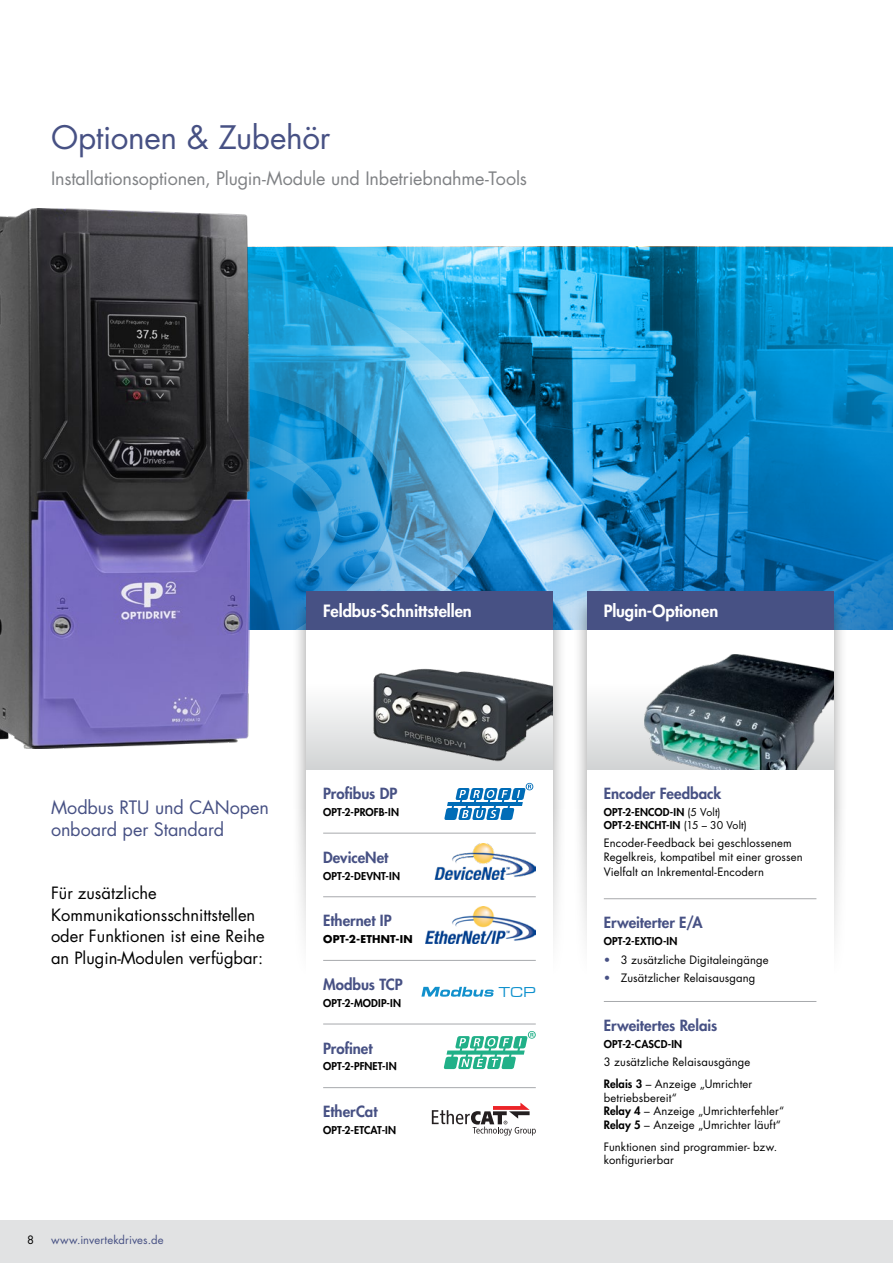
<style>
.page{position:relative;width:893px;height:1263px;background:#fff}
.page>*{position:absolute;margin:0;border:0;box-sizing:border-box;transform-origin:0 0}
.t1{font:31.5px "Futura Std";letter-spacing:-.01em;color:#475184}
.Page_Intro{font:18px "Futura Std";letter-spacing:-.01em;color:#808285}
.t2{font:18px/21.6px "Futura Std";letter-spacing:-.005em;color:#475184}
.t3{font:16.8px "Metrostyle Extended";color:#0d90cd}
.Intro_Text{font:16.5px/21.5px "Futura Std";color:#000}
.Block_Heading{font:800 16.5px "Futura Std";letter-spacing:-.005em;color:#fff}
.t4{font:800 15px "Futura Std";color:#475184}
.BODY{font:11.25px/13.5px "Futura Std";letter-spacing:.01em;color:#000}
.BULLETS{font:11.25px "Futura Std";letter-spacing:.01em;color:#000}
.t5{font:11.25px "Futura Std";letter-spacing:.01em;color:#475184}
.t6{font:800 10.5px/12.6px "Futura Std";letter-spacing:.015em;color:#000}
.t7{font:700 10.5px "Futura Std";letter-spacing:.02em;color:#000}
.s1{font-weight:400}
.s2{color:#475184}
.s3{font-weight:800}
</style>
<div class="page">
<img style="left:249px;top:247px;width:644px;height:382px">
<svg style="left:249px;top:255px;width:251px;height:374px;background:#47a9d9"></svg>
<svg style="left:249px;top:413px;width:118px;height:189px;background:#208dcd"></svg>
<div style="left:572px;top:594px;width:275px;height:450px;background:#000;opacity:.4"></div>
<div style="left:587px;top:595px;width:246px;height:422px;background:#fff"></div>
<div style="left:292px;top:594px;width:275px;height:450px;background:#000;opacity:.4"></div>
<div style="left:306px;top:595px;width:247px;height:422px;background:#fff"></div>
<div style="left:306px;top:685px;width:247px;height:85px;background:linear-gradient(to bottom,#fefefe,#d1d3d4)"></div>
<div style="left:587px;top:685px;width:246px;height:85px;background:linear-gradient(to bottom,#fefefe,#d1d3d4)"></div>
<img style="left:0;top:208px;width:249px;height:540px">
<div style="left:0;top:1220px;width:893px;height:43px;background:#e1e2e3"></div>
<div style="left:587px;top:591px;width:246px;height:38px;background:#475184"></div>
<div style="left:306px;top:591px;width:247px;height:38px;background:#475184"></div>
<svg style="left:444px;top:783px;width:89px;height:37px"></svg>
<img style="left:425px;top:907px;width:111px;height:36px">
<img style="left:434px;top:843px;width:102px;height:36px">
<svg style="left:444px;top:1031px;width:92px;height:38px"></svg>
<svg style="left:432px;top:1102px;width:104px;height:33px"></svg>
<svg style="left:421px;top:987px;width:73px;height:10px"></svg>
<hr style="left:323px;top:833px;width:213px;height:1px;background:#a7a9ac">
<hr style="left:323px;top:896px;width:213px;height:1px;background:#a7a9ac">
<hr style="left:323px;top:960px;width:213px;height:1px;background:#a7a9ac">
<hr style="left:323px;top:1024px;width:213px;height:1px;background:#a7a9ac">
<hr style="left:323px;top:1087px;width:213px;height:1px;background:#a7a9ac">
<img style="left:364px;top:668px;width:189px;height:102px">
<hr style="left:604px;top:898px;width:212px;height:1px;background:#a7a9ac">
<hr style="left:604px;top:1001px;width:212px;height:1px;background:#a7a9ac">
<img style="left:645px;top:654px;width:188px;height:116px">
<h1 class="t1" style="left:51px;top:117px;width:281px">Optionen &amp; Zubehör</h1>
<p class="Page_Intro" style="left:51px;top:167px;width:478px">Installationsoptionen, Plugin-Module und Inbetriebnahme-Tools</p>
<p class="Block_Heading" style="left:323px;top:600px;width:150px">Feldbus-Schnittstellen</p>
<p class="Block_Heading" style="left:604px;top:600px;width:116px">Plugin-Optionen</p>
<p class="t2" style="left:51px;top:797px;width:219px">Modbus RTU und CANopen onboard per Standard</p>
<p class="Intro_Text" style="left:51px;top:882px;width:215px">Für zusätzliche<br>Kommunikationsschnittstellen oder Funktionen ist eine Reihe an Plugin-Modulen verfügbar:</p>
<p class="BODY" style="left:27px;top:1233px;width:8px">8</p>
<p class="t5" style="left:51px;top:1232px;width:114px">www.invertekdrives.de</p>
<p class="t4" style="left:323px;top:784px;width:76px">Profibus DP</p>
<h4 class="t6" style="left:323px;top:806px;width:77px">OPT-2-PROFB-IN</h4>
<p class="t4" style="left:323px;top:848px;width:67px">DeviceNet</p>
<h4 class="t6" style="left:323px;top:869px;width:78px">OPT-2-DEVNT-IN</h4>
<p class="t4" style="left:323px;top:911px;width:70px">Ethernet IP</p>
<h4 class="t7" style="left:323px;top:932px;width:91px">OPT-2-ETHNT-IN</h4>
<p class="t4" style="left:323px;top:975px;width:81px">Modbus TCP</p>
<p class="t6" style="left:323px;top:997px;width:79px">OPT-2-MODIP-IN</p>
<p class="t4" style="left:323px;top:1038px;width:51px">Profinet</p>
<h4 class="t6" style="left:323px;top:1060px;width:75px">OPT-2-PFNET-IN</h4>
<p class="t4" style="left:323px;top:1102px;width:56px">EtherCat</p>
<h4 class="t6" style="left:323px;top:1124px;width:74px">OPT-2-ETCAT-IN</h4>
<p class="t3" style="left:498px;top:983px;width:39px">TCP</p>
<h4 class="t4" style="left:604px;top:784px;width:119px">Encoder Feedback</h4>
<h4 class="t6" style="left:604px;top:806px;width:145px">OPT-2-ENCOD-IN <span class="s1">(5 Volt)<br></span>OPT-2-ENCHT-IN <span class="s1">(15 – 30 Volt)</span></h4>
<p class="BODY" style="left:604px;top:836px;width:200px;line-height:14.2px">Encoder-Feedback bei geschlossenem<br>Regelkreis, kompatibel mit einer grossen<br>Vielfalt an Inkremental-Encodern</p>
<p class="t4" style="left:604px;top:913px;width:100px">Erweiterter E/A</p>
<p class="t6" style="left:604px;top:935px;width:75px">OPT-2-EXTIO-IN</p>
<p class="BODY" style="left:604px;top:953px;width:166px"><span class="s2">•</span> 3 zusätzliche Digitaleingänge</p>
<p class="BODY" style="left:604px;top:971px;width:153px"><span class="s2">•</span> Zusätzlicher Relaisausgang</p>
<h4 class="t4" style="left:604px;top:1016px;width:115px">Erweitertes Relais</h4>
<h4 class="t6" style="left:604px;top:1038px;width:80px">OPT-2-CASCD-IN</h4>
<p class="BULLETS" style="left:604px;top:1055px;width:148px">3 zusätzliche Relaisausgänge</p>
<h5 class="BODY" style="left:604px;top:1078px;width:150px"><span class="s3">Relais 3</span> – Anzeige „Umrichter betriebsbereit“</h5>
<h5 class="BODY" style="left:604px;top:1105px;width:182px"><span class="s3">Relay 4</span> – Anzeige „Umrichterfehler“</h5>
<h5 class="BODY" style="left:604px;top:1118px;width:179px"><span class="s3">Relay 5</span> – Anzeige „Umrichter läuft“</h5>
<h5 class="BODY" style="left:604px;top:1140px;width:175px">Funktionen sind programmier- bzw. konfigurierbar</h5>
</div>
